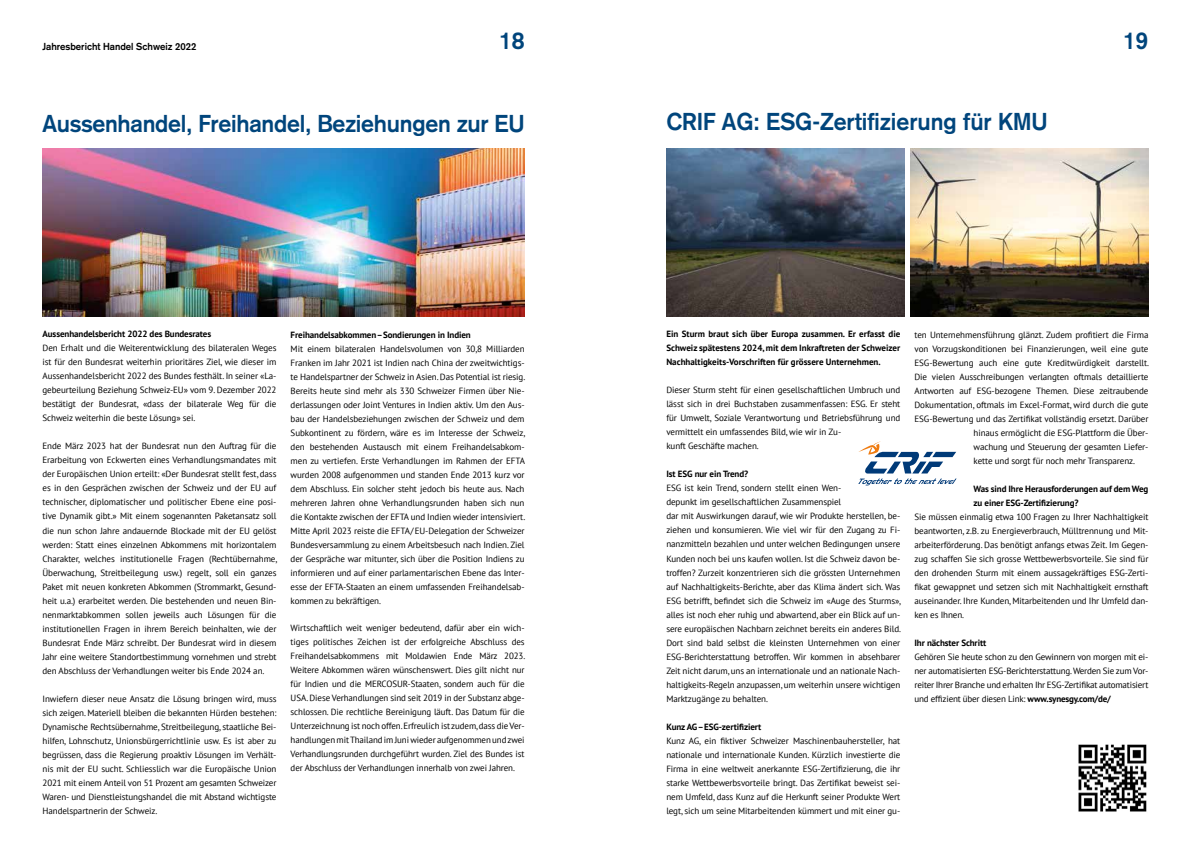
<style>
.page{position:relative;width:1191px;height:842px;background:#fff}
.page>*{position:absolute;margin:0;border:0;box-sizing:border-box;transform-origin:0 0}
.t1{font:700 24px "Akzidenz Grotesk";letter-spacing:-.01em;color:#00457c;scale:.96 1}
.t2{font:700 10px "Akzidenz Grotesk";color:#000;scale:.96 1}
.t3{font:9px/14px "PT Sans";letter-spacing:-.01em;color:#000;text-align:justify}
.t4{font:700 9px/14px "PT Sans";letter-spacing:-.01em;color:#000;text-align:justify}
.s1{font-weight:700}
</style>
<div class="page">
<img style="left:43px;top:148px;width:481px;height:168px">
<img style="left:666px;top:148px;width:238px;height:168px">
<img style="left:910px;top:148px;width:238px;height:168px">
<svg style="left:858px;top:479px;width:98px;height:6px"></svg>
<svg style="left:858px;top:441px;width:98px;height:32px"></svg>
<img style="left:1078px;top:744px;width:69px;height:68px">
<p class="t2" style="left:43px;top:40px;width:162px">Jahresbericht Handel Schweiz 2022</p>
<h1 class="t1" style="left:499px;top:26px;width:28px">18</h1>
<h1 class="t1" style="left:43px;top:110px;width:504px">Aussenhandel, Freihandel, Beziehungen zur EU</h1>
<h1 class="t1" style="left:666px;top:107px;width:399px">CRIF AG: ESG-Zertifizierung für KMU</h1>
<h1 class="t1" style="left:1122px;top:26px;width:28px">19</h1>
<p class="t4" style="left:43px;top:327px;width:170px">Aussenhandelsbericht 2022 des Bundesrates</p>
<p class="t3" style="left:43px;top:341px;width:235px">Den Erhalt und die Weiterentwicklung des bilateralen Weges ist für den Bundesrat weiterhin prioritäres Ziel, wie dieser im Aussenhandelsbericht 2022 des Bundes festhält. In seiner «La&shy;gebeurteilung Beziehung Schweiz-EU» vom 9. Dezember 2022 bestätigt der Bundesrat, «dass der bilaterale Weg für die Schweiz weiterhin die beste Lösung» sei.</p>
<p class="t3" style="left:43px;top:439px;width:236px">Ende März 2023 hat der Bundesrat nun den Auftrag für die Erarbeitung von Eckwerten eines Verhandlungsmandates mit der Europäischen Union erteilt: «Der Bundesrat stellt fest, dass es in den Gesprächen zwischen der Schweiz und der EU auf technischer, diplomatischer und politischer Ebene eine posi&shy;tive Dynamik gibt.» Mit einem sogenannten Paketansatz soll die nun schon Jahre andauernde Blockade mit der EU gelöst werden: Statt eines einzelnen Abkommens mit horizontalem Charakter, welches institutionelle Fragen (Rechtübernahme, Überwachung, Streitbeilegung usw.) regelt, soll ein ganzes Paket mit neuen konkreten Abkommen (Strommarkt, Gesund&shy;heit u.a.) erarbeitet werden. Die bestehenden und neuen Bin&shy;nenmarktabkommen sollen jeweils auch Lösungen für die institutionellen Fragen in ihrem Bereich beinhalten, wie der Bundesrat Ende März schreibt. Der Bundesrat wird in diesem Jahr eine weitere Standortbestimmung vornehmen und strebt den Abschluss der Verhandlungen weiter bis Ende 2024 an.</p>
<p class="t3" style="left:43px;top:691px;width:235px">Inwiefern dieser neue Ansatz die Lösung bringen wird, muss sich zeigen. Materiell bleiben die bekannten Hürden bestehen:<br>Dynamische Rechtsübernahme, Streitbeilegung, staatliche Bei&shy;hilfen, Lohnschutz, Unionsbürgerrichtlinie usw. Es ist aber zu begrüssen, dass die Regierung proaktiv Lösungen im Verhält&shy;nis mit der EU sucht. Schliesslich war die Europäische Union 2021 mit einem Anteil von 51 Prozent am gesamten Schweizer Waren- und Dienstleistungshandel die mit Abstand wichtigste Handelspartnerin der Schweiz.</p>
<p class="t4" style="left:291px;top:327px;width:182px">Freihandelsabkommen–Sondierungen in Indien</p>
<p class="t3" style="left:291px;top:341px;width:236px">Mit einem bilateralen Handelsvolumen von 30,8 Milliarden Franken im Jahr 2021 ist Indien nach China der zweitwichtigs&shy;te Handelspartner der Schweiz in Asien. Das Potential ist riesig.<br>Bereits heute sind mehr als 330 Schweizer Firmen über Nie&shy;derlassungen oder Joint Ventures in Indien aktiv. Um den Aus&shy;bau der Handelsbeziehungen zwischen der Schweiz und dem Subkontinent zu fördern, wäre es im Interesse der Schweiz, den bestehenden Austausch mit einem Freihandelsabkom&shy;men zu vertiefen. Erste Verhandlungen im Rahmen der EFTA wurden 2008 aufgenommen und standen Ende 2013 kurz vor dem Abschluss. Ein solcher steht jedoch bis heute aus. Nach mehreren Jahren ohne Verhandlungsrunden haben sich nun die Kontakte zwischen der EFTA und Indien wieder intensiviert.<br>Mitte April 2023 reiste die EFTA/EU-Delegation der Schweizer Bundesversammlung zu einem Arbeitsbesuch nach Indien. Ziel der Gespräche war mitunter, sich über die Position Indiens zu informieren und auf einer parlamentarischen Ebene das Inter&shy;esse der EFTA-Staaten an einem umfassenden Freihandelsab&shy;kommen zu bekräftigen.</p>
<p class="t3" style="left:291px;top:621px;width:236px">Wirtschaftlich weit weniger bedeutend, dafür aber ein wich&shy;tiges politisches Zeichen ist der erfolgreiche Abschluss des Freihandelsabkommens mit Moldawien Ende März 2023.<br>Weitere Abkommen wären wünschenswert. Dies gilt nicht nur für Indien und die MERCOSUR-Staaten, sondern auch für die USA. Diese Verhandlungen sind seit 2019 in der Substanz abge&shy;schlossen. Die rechtliche Bereinigung läuft. Das Datum für die Unterzeichnung ist noch offen. Erfreulich ist zudem, dass die Ver&shy;handlungen mit Thailand im Juni wieder aufgenommen und zwei Verhandlungsrunden durchgeführt wurden. Ziel des Bundes ist der Abschluss der Verhandlungen innerhalb von zwei Jahren.</p>
<p class="t4" style="left:666px;top:327px;width:235px">Ein Sturm braut sich über Europa zusammen. Er erfasst die Schweiz spätestens 2024, mit dem Inkraftreten der Schweizer Nachhaltigkeits-Vorschriften für grössere Unternehmen.</p>
<p class="t3" style="left:666px;top:383px;width:235px;text-align:left">Dieser Sturm steht für einen gesellschaftlichen Umbruch und lässt sich in drei Buchstaben zusammenfassen: ESG. Er steht für Umwelt, Soziale Verantwortung und Betriebsführung und vermittelt ein umfassendes Bild, wie wir in Zu-<br>kunft Geschäfte machen.</p>
<p class="t4" style="left:666px;top:467px;width:83px">Ist ESG nur ein Trend?</p>
<p class="t3" style="left:666px;top:481px;width:236px;text-align:left">ESG ist kein Trend, sondern stellt einen Wen-<br>depunkt im gesellschaftlichen Zusammenspiel<br>dar mit Auswirkungen darauf, wie wir Produkte herstellen, be&shy;ziehen und konsumieren. Wie viel wir für den Zugang zu Fi&shy;nanzmitteln bezahlen und unter welchen Bedingungen unsere Kunden noch bei uns kaufen wollen. Ist die Schweiz davon be&shy;troffen? Zurzeit konzentrieren sich die grössten Unternehmen auf Nachhaltigkeits-Berichte, aber das Klima ändert sich. Was ESG betrifft, befindet sich die Schweiz im «Auge des Sturms», alles ist noch eher ruhig und abwartend, aber ein Blick auf un&shy;sere europäischen Nachbarn zeichnet bereits ein anderes Bild.<br>Dort sind bald selbst die kleinsten Unternehmen von einer ESG-Berichterstattung betroffen. Wir kommen in absehbarer Zeit nicht darum, uns an internationale und an nationale Nach&shy;haltigkeits-Regeln anzupassen, um weiterhin unsere wichtigen Marktzugänge zu behalten.</p>
<p class="t4" style="left:666px;top:719px;width:96px">Kunz AG–ESG-zertifiziert</p>
<p class="t3" style="left:666px;top:733px;width:235px">Kunz AG, ein fiktiver Schweizer Maschinenbauhersteller, hat nationale und internationale Kunden. Kürzlich investierte die Firma in eine weltweit anerkannte ESG-Zertifizierung, die ihr starke Wettbewerbsvorteile bringt. Das Zertifikat beweist sei&shy;nem Umfeld, dass Kunz auf die Herkunft seiner Produkte Wert legt, sich um seine Mitarbeitenden kümmert und mit einer gu-</p>
<p class="t3" style="left:914px;top:327px;width:235px">ten Unternehmensführung glänzt. Zudem profitiert die Firma</p>
<p class="t3" style="left:914px;top:341px;width:235px">von Vorzugskonditionen bei Finanzierungen, weil eine gute</p>
<p class="t3" style="left:914px;top:355px;width:236px">ESG-Bewertung auch eine gute Kreditwürdigkeit darstellt.</p>
<p class="t3" style="left:914px;top:369px;width:235px">Die vielen Ausschreibungen verlangten oftmals detaillierte</p>
<p class="t3" style="left:914px;top:383px;width:235px">Antworten auf ESG-bezogene Themen. Diese zeitraubende</p>
<p class="t3" style="left:914px;top:397px;width:235px">Dokumentation, oftmals im Excel-Format, wird durch die gute</p>
<p class="t3" style="left:914px;top:411px;width:235px">ESG-Bewertung und das Zertifikat vollständig ersetzt. Darüber</p>
<p class="t3" style="left:973px;top:425px;width:176px">hinaus ermöglicht die ESG-Plattform die Über-</p>
<p class="t3" style="left:973px;top:439px;width:176px">wachung und Steuerung der gesamten Liefer-</p>
<p class="t3" style="left:973px;top:453px;width:163px">kette und sorgt für noch mehr Transparenz.</p>
<p class="t4" style="left:973px;top:481px;width:176px">Was sind Ihre Herausforderungen auf dem Weg zu einer ESG-Zertifizierung?</p>
<p class="t3" style="left:914px;top:509px;width:235px">Sie müssen einmalig etwa 100 Fragen zu Ihrer Nachhaltigkeit beantworten, z.B. zu Energieverbrauch, Mülltrennung und Mit&shy;arbeiterförderung. Das benötigt anfangs etwas Zeit. Im Gegen&shy;zug schaffen Sie sich grosse Wettbewerbsvorteile. Sie sind für den drohenden Sturm mit einem aussagekräftiges ESG-Zerti&shy;fikat gewappnet und setzen sich mit Nachhaltigkeit ernsthaft auseinander. Ihre Kunden, Mitarbeitenden und Ihr Umfeld dan&shy;ken es Ihnen.</p>
<p class="t4" style="left:914px;top:635px;width:73px">Ihr nächster Schritt</p>
<p class="t3" style="left:914px;top:649px;width:235px">Gehören Sie heute schon zu den Gewinnern von morgen mit ei&shy;ner automatisierten ESG-Berichterstattung. Werden Sie zum Vor&shy;reiter Ihrer Branche und erhalten Ihr ESG-Zertifikat automatisiert und effizient über diesen Link: <span class="s1">www.synesgy.com/de/</span></p>
</div>
